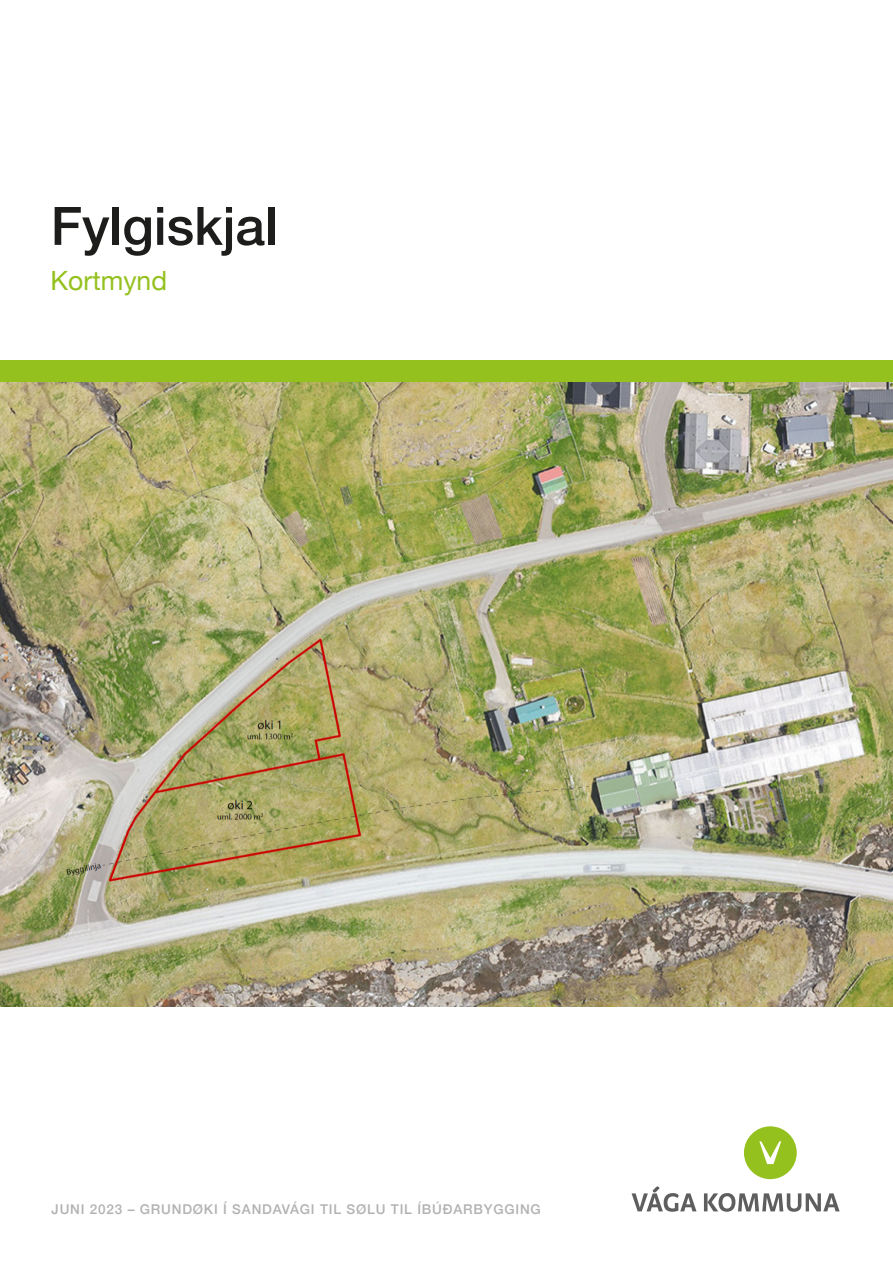
<style>
.page{position:relative;width:893px;height:1263px;background:#fff}
.page>*{position:absolute;margin:0;border:0;box-sizing:border-box;transform-origin:0 0}
.t1{font:500 53.1px "Helvetica Neue";color:#1d1d1b}
.t2{font:26.55px "Helvetica Neue";color:#95c11f}
.t3{font:500 13.5px "Helvetica Neue";letter-spacing:.06em;color:#b3b2b2}
</style>
<div class="page">
<svg style="left:631px;top:1126px;width:209px;height:86px"></svg>
<img style="left:0;top:382px;width:893px;height:624px">
<div style="left:0;top:360px;width:893px;height:22px;background:#95c11f"></div>
<p class="t1" style="left:51px;top:183px;width:229px">Fylgiskjal</p>
<p class="t2" style="left:51px;top:261px;width:118px">Kortmynd</p>
<p class="t3" style="left:52px;top:1198px;width:491px">JUNI 2023 – GRUNDØKI Í SANDAVÁGI TIL SØLU TIL ÍBÚÐARBYGGING</p>
</div>
